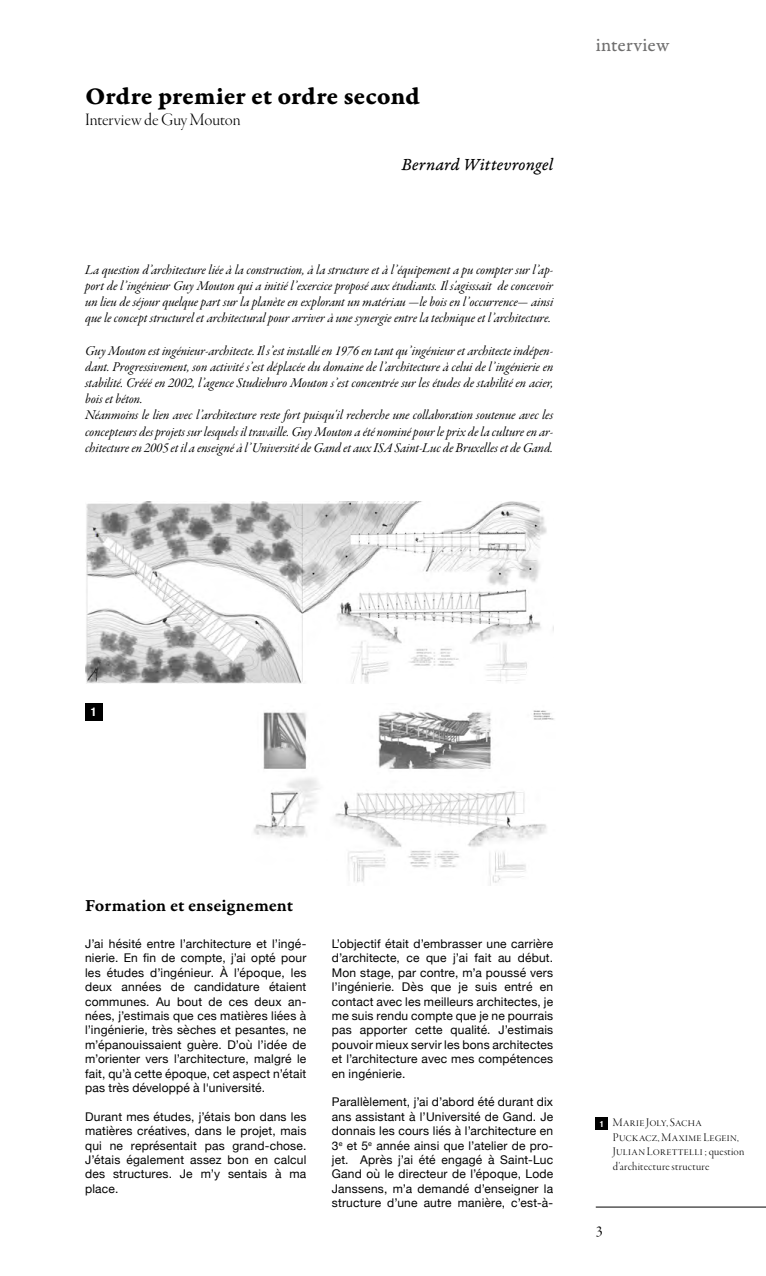
<style>
.page{position:relative;width:766px;height:1276px;background:#fff}
.page>*{position:absolute;margin:0;border:0;box-sizing:border-box;transform-origin:0 0}
.t1{font:25.5px "Garamond Premr Pro Bd Capt";letter-spacing:-.005em;color:#000}
.t2{font:19.5px "Garamond Premr Pro Capt";letter-spacing:.005em;color:#706f6f}
.t3{font:18px "Garamond Premr Pro Smbd Capt";color:#000}
.t4{font:18px "Garamond Premr Pro Lt Disp";color:#000}
.t5{font:18px "Garamond Premr Pro It Capt";letter-spacing:.005em;color:#000}
.t6{font:15px "Garamond Premr Pro Subh";color:#000}
.t7{font:13.5px/16.2px "Garamond Premr Pro It Subh";color:#000;text-align:justify}
.t8{font:12px/14.4px "Helvetica Neue";letter-spacing:.015em;color:#000;text-align:justify}
.t9{font:12px/14.4px "Garamond Premr Pro Lt Disp";letter-spacing:.025em;color:#000}
.t10{font:700 condensed 12px "Helvetica Neue";color:#fff}
.t11{font:700 condensed 8.55px "Helvetica Neue";color:#fff}
</style>
<div class="page">
<img style="left:85px;top:501px;width:462px;height:183px">
<img style="left:254px;top:710px;width:300px;height:175px">
<hr style="left:595px;top:1206px;width:170px;height:1px;background:#000">
<div style="left:85px;top:703px;width:17px;height:17px;background:#000"></div>
<div style="left:595px;top:1117px;width:12px;height:12px;background:#000"></div>
<h1 class="t1" style="left:85px;top:81px;width:336px">Ordre premier et ordre second</h1>
<h3 class="t4" style="left:85px;top:110px;width:157px">Interview de Guy Mouton</h3>
<h3 class="t5" style="left:401px;top:154px;width:153px">Bernard Wittevrongel</h3>
<p class="t7" style="left:85px;top:262px;width:469px">La question d’architecture liée à la construction, à la structure et à l’équipement a pu compter sur l’ap&shy;port de l’ingénieur Guy Mouton qui a initié l’exercice proposé aux étudiants. Il s'agisssait de concevoir un lieu de séjour quelque part sur la planète en explorant un matériau —le bois en l’occurrence— ainsi que le concept structurel et architectural pour arriver à une synergie entre la technique et l’architecture.</p>
<p class="t7" style="left:85px;top:343px;width:469px;text-align:left">Guy Mouton est ingénieur-architecte. Il s’est installé en 1976 en tant qu’ingénieur et architecte indépen&shy;dant. Progressivement, son activité s’est déplacée du domaine de l’architecture à celui de l’ingénierie en stabilité. Crééé en 2002, l’agence Studieburo Mouton s’est concentrée sur les études de stabilité en acier, bois et béton.<br>Néanmoins le lien avec l’architecture reste fort puisqu'il recherche une collaboration soutenue avec les concepteurs des projets sur lesquels il travaille. Guy Mouton a été nominé pour le prix de la culture en ar&shy;chitecture en 2005 et il a enseigné à l’Université de Gand et aux ISA Saint-Luc de Bruxelles et de Gand.</p>
<h2 class="t2" style="left:595px;top:34px;width:75px">interview</h2>
<p class="t10" style="left:91px;top:701px;width:7px">1</p>
<h3 class="t3" style="left:85px;top:895px;width:209px">Formation et enseignement</h3>
<p class="t8" style="left:85px;top:937px;width:223px">J’ai hésité entre l’architecture et l’ingé&shy;nierie. En fin de compte, j’ai opté pour les études d’ingénieur. À l’époque, les deux années de candidature étaient communes. Au bout de ces deux an&shy;nées, j’estimais que ces matières liées à l’ingénierie, très sèches et pesantes, ne m’épanouissaient guère. D’où l’idée de m’orienter vers l’architecture, malgré le fait, qu’à cette époque, cet aspect n’était pas très développé à l'université.</p>
<p class="t8" style="left:85px;top:1110px;width:223px">Durant mes études, j’étais bon dans les matières créatives, dans le projet, mais qui ne représentait pas grand-chose.<br>J’étais également assez bon en calcul des structures. Je m’y sentais à ma place.</p>
<p class="t8" style="left:332px;top:937px;width:223px">L’objectif était d’embrasser une carrière d’architecte, ce que j’ai fait au début.<br>Mon stage, par contre, m’a poussé vers l’ingénierie. Dès que je suis entré en contact avec les meilleurs architectes, je me suis rendu compte que je ne pourrais pas apporter cette qualité. J’estimais pouvoir mieux servir les bons architectes et l’architecture avec mes compétences en ingénierie.</p>
<p class="t8" style="left:332px;top:1095px;width:223px">Parallèlement, j’ai d’abord été durant dix ans assistant à l’Université de Gand. Je donnais les cours liés à l’architecture en 3<sup>e</sup> et 5<sup>e</sup> année ainsi que l’atelier de pro&shy;jet. Après j’ai été engagé à Saint-Luc Gand où le directeur de l’époque, Lode Janssens, m’a demandé d’enseigner la structure d’une autre manière, c’est-à-</p>
<p class="t11" style="left:599px;top:1116px;width:6px">1</p>
<p class="t9" style="left:612px;top:1116px;width:133px">Marie Joly, Sacha<br>Puckacz, Maxime Legein,<br>Julian Lorettelli ; question d'architecture structure</p>
<p class="t6" style="left:595px;top:1223px;width:8px">3</p>
</div>
